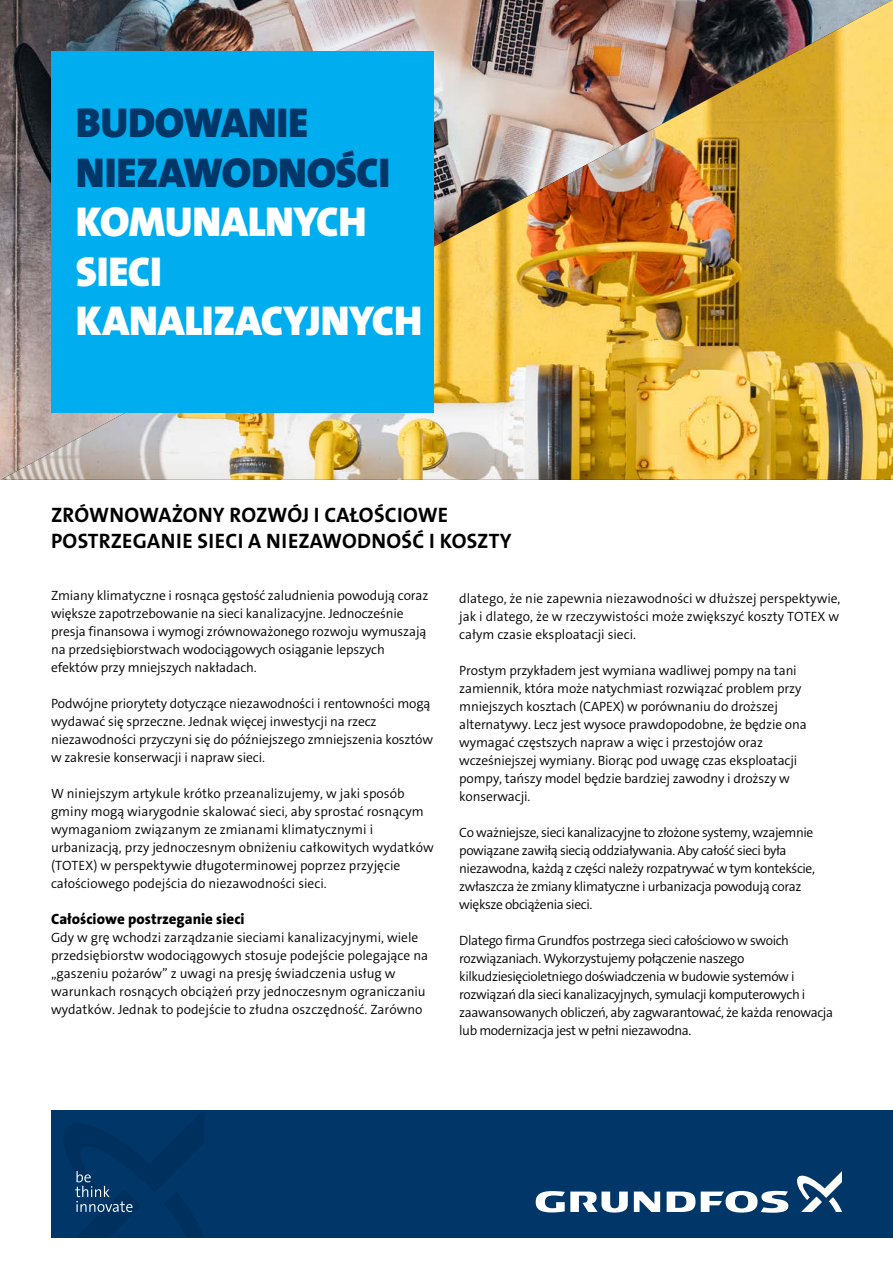
<style>
.page{position:relative;width:893px;height:1263px;background:#fff}
.page>*{position:absolute;margin:0;border:0;box-sizing:border-box;transform-origin:0 0}
.t1{font:42px/49.5px "Grundfos The Sans V2 OT 9 BL";letter-spacing:-.01em;color:#fff}
.t2{font:42px/49.5px "Grundfos The Sans V2 OT 9 BL";letter-spacing:-.01em;color:#003768}
.t3{font:21px/25.5px "Grundfos The Sans V2 OT 7 B";letter-spacing:.015em;color:#000}
.t4{font:15px "Grundfos The Sans V2 OT 8 XB";color:#000}
.t5{font:13.5px/18px "Grundfos The Sans V2 OT 4 SL";letter-spacing:-.01em;color:#000}
.t6{font:13.5px/18px "Grundfos The Sans V2 OT 4 SL";letter-spacing:-.03em;color:#000}
</style>
<div class="page">
<img style="left:1px;top:0;width:892px;height:480px">
<div style="left:51px;top:51px;width:383px;height:362px;background:#00aeef"></div>
<div style="left:51px;top:1110px;width:842px;height:127px;background:#003768"></div>
<svg style="left:634px;top:1191px;width:26px;height:21px"></svg>
<svg style="left:667px;top:1191px;width:28px;height:21px"></svg>
<svg style="left:536px;top:1191px;width:92px;height:21px"></svg>
<svg style="left:701px;top:1191px;width:87px;height:22px"></svg>
<svg style="left:797px;top:1171px;width:45px;height:41px"></svg>
<svg style="left:64px;top:1111px;width:140px;height:126px"></svg>
<h1 class="t2" style="left:76px;top:99px;width:316px">BUDOWANIE<br>NIEZAWODNOŚCI</h1>
<h1 class="t1" style="left:76px;top:198px;width:348px">KOMUNALNYCH<br>SIECI<br>KANALIZACYJNYCH</h1>
<h2 class="t3" style="left:51px;top:503px;width:462px">ZRÓWNOWAŻONY ROZWÓJ I CAŁOŚCIOWE<br>POSTRZEGANIE SIECI A NIEZAWODNOŚĆ I KOSZTY</h2>
<p class="t5" style="left:51px;top:587px;width:379px">Zmiany klimatyczne i rosnąca gęstość zaludnienia powodują coraz większe zapotrzebowanie na sieci kanalizacyjne. Jednocześnie presja finansowa i wymogi zrównoważonego rozwoju wymuszają na przedsiębiorstwach wodociągowych osiąganie lepszych efektów przy mniejszych nakładach.</p>
<p class="t5" style="left:51px;top:695px;width:384px">Podwójne priorytety dotyczące niezawodności i rentowności mogą wydawać się sprzeczne. Jednak więcej inwestycji na rzecz niezawodności przyczyni się do późniejszego zmniejszenia kosztów w zakresie konserwacji i napraw sieci.</p>
<p class="t5" style="left:51px;top:785px;width:384px">W niniejszym artykule krótko przeanalizujemy, w jaki sposób gminy mogą wiarygodnie skalować sieci, aby sprostać rosnącym wymaganiom związanym ze zmianami klimatycznymi i urbanizacją, przy jednoczesnym obniżeniu całkowitych wydatków (TOTEX) w perspektywie długoterminowej poprzez przyjęcie całościowego podejścia do niezawodności sieci.</p>
<p class="t4" style="left:51px;top:909px;width:195px">Całościowe postrzeganie sieci</p>
<p class="t5" style="left:51px;top:929px;width:379px">Gdy w grę wchodzi zarządzanie sieciami kanalizacyjnymi, wiele przedsiębiorstw wodociągowych stosuje podejście polegające na „gaszeniu pożarów” z uwagi na presję świadczenia usług w warunkach rosnących obciążeń przy jednoczesnym ograniczaniu wydatków. Jednak to podejście to złudna oszczędność. Zarówno</p>
<p class="t5" style="left:459px;top:590px;width:383px;text-align:justify">dlatego, że nie zapewnia niezawodności w dłuższej perspektywie, jak i dlatego, że w rzeczywistości może zwiększyć koszty TOTEX w całym czasie eksploatacji sieci.</p>
<p class="t5" style="left:459px;top:662px;width:349px">Prostym przykładem jest wymiana wadliwej pompy na tani zamiennik, która może natychmiast rozwiązać problem przy mniejszych kosztach (CAPEX) w porównaniu do droższej alternatywy. Lecz jest wysoce prawdopodobne, że będzie ona wymagać częstszych napraw a więc i przestojów oraz wcześniejszej wymiany. Biorąc pod uwagę czas eksploatacji pompy, tańszy model będzie bardziej zawodny i droższy w konserwacji.</p>
<p class="t6" style="left:459px;top:824px;width:357px">Co ważniejsze, sieci kanalizacyjne to złożone systemy, wzajemnie powiązane zawiłą siecią oddziaływania. Aby całość sieci była niezawodna, każdą z części należy rozpatrywać w tym kontekście, zwłaszcza że zmiany klimatyczne i urbanizacja powodują coraz większe obciążenia sieci.</p>
<p class="t6" style="left:459px;top:932px;width:375px">Dlatego firma Grundfos postrzega sieci całościowo w swoich rozwiązaniach. Wykorzystujemy połączenie naszego kilkudziesięcioletniego doświadczenia w budowie systemów i rozwiązań dla sieci kanalizacyjnych, symulacji komputerowych i zaawansowanych obliczeń, aby zagwarantować, że każda renowacja lub modernizacja jest w pełni niezawodna.</p>
</div>
